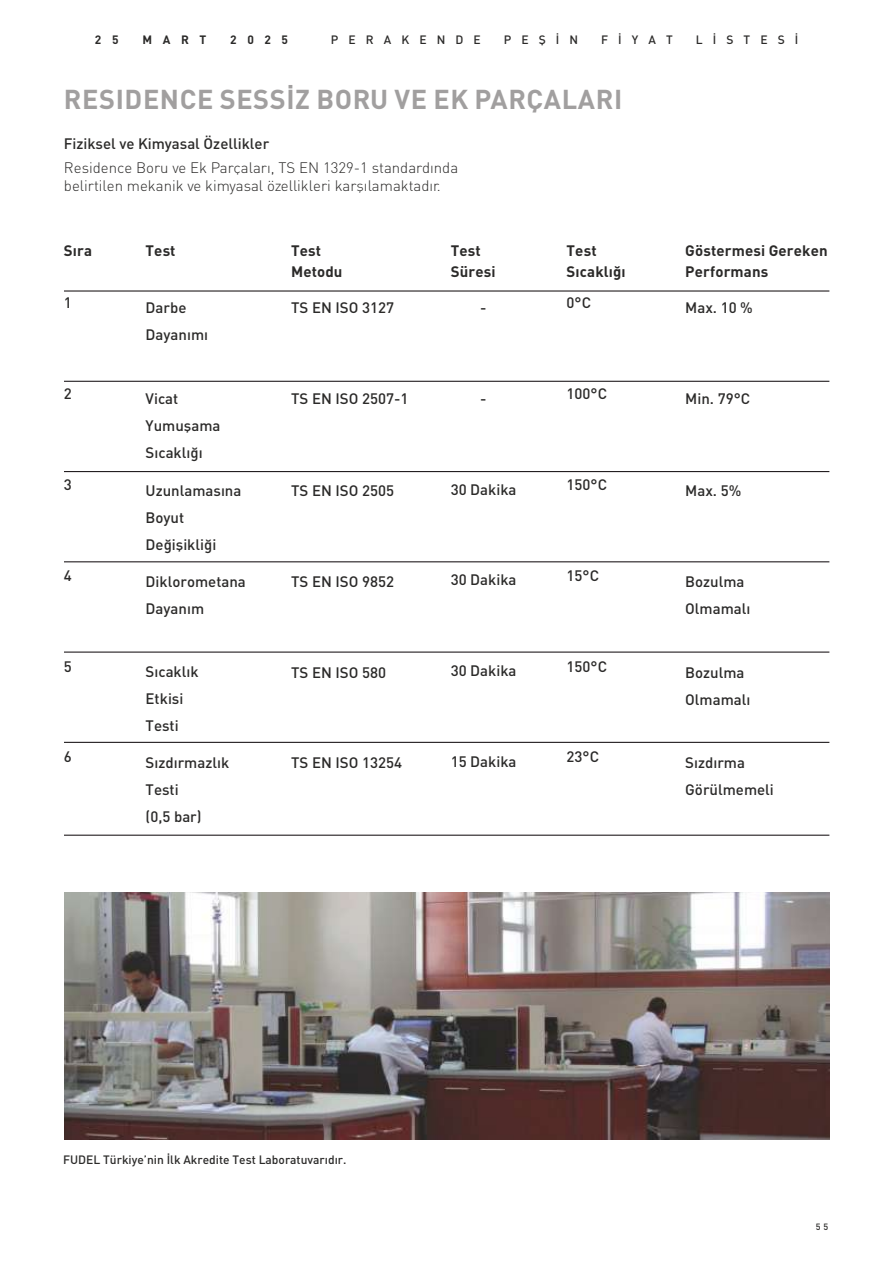
<style>
.page{position:relative;width:893px;height:1263px;background:#fff}
.page>*{position:absolute;margin:0;border:0;box-sizing:border-box;transform-origin:0 0}
.t1{font:27px "DINT Bold";letter-spacing:.025em;color:#a19f9f}
.t2{font:15px/27px "DINT Medium";color:#2b2a29}
.t3{font:300 15px/18px "DIN";color:#2b2a29}
.t4{font:15px/21px "DINT Bold";letter-spacing:.01em;color:#2b2a29}
.t5{font:12px "DINT Medium";color:#2b2a29}
.t6{font:500 12px "DI Nbek";letter-spacing:.84em;color:#2b2a29}
.t7{font:12px "DINT Bold";letter-spacing:.88em;color:#2b2a29}
.t8{font:9px "DINT Medium";color:#2b2a29}
.s1{font-family:"DINT Light";font-weight:400}
</style>
<div class="page">
<hr style="left:64px;top:290px;width:765px;height:2px;background:#241f21">
<hr style="left:64px;top:471px;width:765px;height:1px;background:#241f21">
<hr style="left:64px;top:561px;width:765px;height:1px;background:#241f21">
<hr style="left:64px;top:651px;width:765px;height:2px;background:#241f21">
<hr style="left:64px;top:742px;width:765px;height:1px;background:#241f21">
<hr style="left:64px;top:835px;width:765px;height:1px;background:#241f21">
<hr style="left:64px;top:381px;width:765px;height:1px;background:#241f21">
<img style="left:64px;top:892px;width:765px;height:247px">
<p class="t7" style="left:95px;top:32px;width:25px">2 5</p>
<p class="t7" style="left:143px;top:32px;width:65px">MART</p>
<p class="t7" style="left:230px;top:32px;width:59px">2025</p>
<p class="t6" style="left:331px;top:36px;width:151px">PERAKENDE</p>
<p class="t6" style="left:504px;top:36px;width:76px">PEŞİN</p>
<p class="t6" style="left:601px;top:36px;width:73px">FİYAT</p>
<p class="t6" style="left:696px;top:36px;width:104px">LİSTESİ</p>
<h1 class="t1" style="left:64px;top:82px;width:560px">RESIDENCE SESSİZ BORU VE EK PARÇALARI</h1>
<p class="t2" style="left:64px;top:130px;width:207px">Fiziksel ve Kimyasal Özellikler</p>
<p class="t3" style="left:64px;top:161px;width:396px">Residence Boru ve Ek Parçalar<span class="s1">ı</span>, TS EN 1329-1 standard<span class="s1">ı</span>nda belirtilen mekanik ve kimyasal özellikleri kar<span class="s1">şı</span>lamaktad<span class="s1">ı</span>r.</p>
<p class="t4" style="left:64px;top:239px;width:30px">Sıra</p>
<p class="t2" style="left:64px;top:289px;width:9px">1</p>
<p class="t4" style="left:146px;top:239px;width:31px">Test</p>
<p class="t2" style="left:146px;top:294px;width:64px">Darbe<br>Dayanımı</p>
<p class="t4" style="left:291px;top:239px;width:53px">Test<br>Metodu</p>
<p class="t2" style="left:291px;top:294px;width:104px">TS EN ISO 3127</p>
<p class="t4" style="left:451px;top:239px;width:46px">Test<br>Süresi</p>
<p class="t2" style="left:480px;top:294px;width:8px">-</p>
<p class="t4" style="left:567px;top:239px;width:61px">Test<br>Sıcaklığı</p>
<p class="t2" style="left:567px;top:289px;width:26px">0°C</p>
<p class="t4" style="left:685px;top:239px;width:144px">Göstermesi Gereken<br>Performans</p>
<p class="t2" style="left:685px;top:294px;width:69px">Max. 10 %</p>
<p class="t2" style="left:64px;top:380px;width:9px">2</p>
<p class="t2" style="left:64px;top:471px;width:9px">3</p>
<p class="t2" style="left:64px;top:561px;width:9px">4</p>
<p class="t2" style="left:146px;top:385px;width:76px">Vicat<br>Yumuşama<br>Sıcaklığı</p>
<p class="t2" style="left:146px;top:476px;width:97px">Uzunlamasına<br>Boyut<br>Değişikliği</p>
<p class="t2" style="left:146px;top:567px;width:102px">Diklorometana<br>Dayanım</p>
<p class="t2" style="left:291px;top:385px;width:119px">TS EN ISO 2507-1</p>
<p class="t2" style="left:480px;top:384px;width:8px">-</p>
<p class="t2" style="left:291px;top:476px;width:104px">TS EN ISO 2505</p>
<p class="t2" style="left:451px;top:475px;width:67px">30 Dakika</p>
<p class="t2" style="left:291px;top:567px;width:104px">TS EN ISO 9852</p>
<p class="t2" style="left:451px;top:566px;width:67px">30 Dakika</p>
<p class="t2" style="left:567px;top:380px;width:42px">100°C</p>
<p class="t2" style="left:567px;top:471px;width:42px">150°C</p>
<p class="t2" style="left:567px;top:561px;width:34px">15°C</p>
<p class="t2" style="left:685px;top:385px;width:66px">Min. 79°C</p>
<p class="t2" style="left:685px;top:476px;width:58px">Max. 5%</p>
<p class="t2" style="left:685px;top:567px;width:67px">Bozulma<br>Olmamalı</p>
<p class="t2" style="left:64px;top:652px;width:9px">5</p>
<p class="t2" style="left:64px;top:743px;width:9px">6</p>
<p class="t2" style="left:567px;top:652px;width:42px">150°C</p>
<p class="t2" style="left:451px;top:657px;width:67px">30 Dakika</p>
<p class="t2" style="left:146px;top:657px;width:55px">Sıcaklık<br>Etkisi<br>Testi</p>
<p class="t2" style="left:146px;top:749px;width:85px">Sızdırmazlık<br>Testi<br>(0,5 bar)</p>
<p class="t2" style="left:685px;top:749px;width:90px">Sızdırma<br>Görülmemeli</p>
<p class="t2" style="left:291px;top:658px;width:96px">TS EN ISO 580</p>
<p class="t2" style="left:685px;top:658px;width:67px">Bozulma<br>Olmamalı</p>
<p class="t2" style="left:567px;top:743px;width:34px">23°C</p>
<p class="t2" style="left:451px;top:747px;width:67px">15 Dakika</p>
<p class="t2" style="left:291px;top:749px;width:112px">TS EN ISO 13254</p>
<p class="t5" style="left:63px;top:1152px;width:285px">FUDEL Türkiye’nin İlk Akredite Test Laboratuvarıdır.</p>
<p class="t8" style="left:816px;top:1221px;width:14px">5 5</p>
</div>
